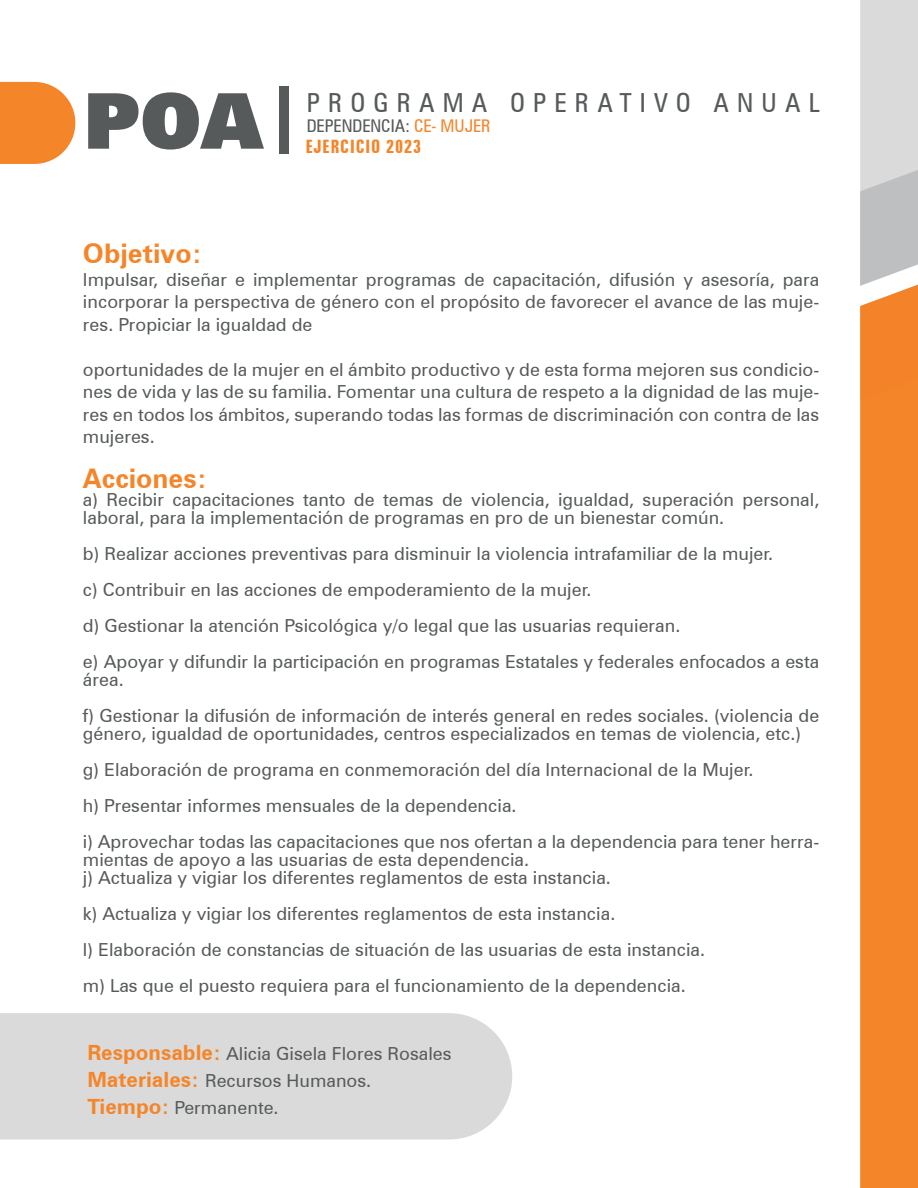
<style>
.page{position:relative;width:918px;height:1188px;background:#fff}
.page>*{position:absolute;margin:0;border:0;box-sizing:border-box;transform-origin:0 0}
.t1{font:700 27px "Zurich BT";color:#f58529}
.t2{font:condensed 26.25px "Zurich BT";letter-spacing:.31em;color:#575a5b}
.t3{font:700 extra-condensed 18.45px "Zurich BT";letter-spacing:.05em;color:#f58529}
.t4{font:18px/36px "Zurich BT";color:#575a5b}
.t5{font:condensed 17.55px "Zurich BT";color:#575a5b}
.s1{color:#f58529}
.s2{font-weight:700;font-size:21px;color:#f58529}
</style>
<div class="page">
<div style="left:860px;top:401px;width:58px;height:787px;background:#f58529"></div>
<svg style="left:860px;top:0;width:58px;height:401px;background:#dcbea7"></svg>
<svg style="left:0;top:82px;width:75px;height:82px;background:#f69241"></svg>
<svg style="left:88px;top:92px;width:176px;height:58px"></svg>
<div style="left:279px;top:86px;width:10px;height:68px;background:#575a5b"></div>
<div style="left:0;top:1013px;width:512px;height:127px;background:#dadadb"></div>
<h2 class="t2" style="left:307px;top:87px;width:515px">PROGRAMA OPERATIVO ANUAL</h2>
<p class="t5" style="left:307px;top:115px;width:186px">DEPENDENCIA: <span class="s1">CE- MUJER</span></p>
<p class="t3" style="left:306px;top:136px;width:117px">EJERCICIO 2023</p>
<h1 class="t1" style="left:83px;top:237px;width:121px">Objetivo:</h1>
<p class="t4" style="left:83px;top:268px;width:738px;line-height:22.5px;text-align:justify">Impulsar, diseñar e implementar programas de capacitación, difusión y asesoría, para incorporar la perspectiva de género con el propósito de favorecer el avance de las muje&shy;res. Propiciar la igualdad de</p>
<p class="t4" style="left:83px;top:358px;width:738px;line-height:22.5px;text-align:justify">oportunidades de la mujer en el ámbito productivo y de esta forma mejoren sus condicio&shy;nes de vida y las de su familia. Fomentar una cultura de respeto a la dignidad de las muje&shy;res en todos los ámbitos, superando todas las formas de discriminación con contra de las mujeres.</p>
<h1 class="t1" style="left:83px;top:462px;width:126px">Acciones:</h1>
<p class="t4" style="left:83px;top:491px;width:738px;line-height:18px">a) Recibir capacitaciones tanto de temas de violencia, igualdad, superación personal, laboral, para la implementación de programas en pro de un bienestar común.</p>
<p class="t4" style="left:83px;top:536px;width:738px">b) Realizar acciones preventivas para disminuir la violencia intrafamiliar de la mujer.<br>c) Contribuir en las acciones de empoderamiento de la mujer.<br>d) Gestionar la atención Psicológica y/o legal que las usuarias requieran.<br>e) Apoyar y difundir la participación en programas Estatales y federales enfocados a esta</p>
<p class="t4" style="left:83px;top:662px;width:738px">área.<br>f) Gestionar la difusión de información de interés general en redes sociales. (violencia de</p>
<p class="t4" style="left:83px;top:716px;width:738px">género, igualdad de oportunidades, centros especializados en temas de violencia, etc.) g) Elaboración de programa en conmemoración del día Internacional de la Mujer.<br>h) Presentar informes mensuales de la dependencia.<br>i) Aprovechar todas las capacitaciones que nos ofertan a la dependencia para tener herra-</p>
<p class="t4" style="left:83px;top:851px;width:529px;line-height:18px">mientas de apoyo a las usuarias de esta dependencia.<br>j) Actualiza y vigiar los diferentes reglamentos de esta instancia.</p>
<p class="t4" style="left:83px;top:896px;width:624px">k) Actualiza y vigiar los diferentes reglamentos de esta instancia.<br>l) Elaboración de constancias de situación de las usuarias de esta instancia. m) Las que el puesto requiera para el funcionamiento de la dependencia.</p>
<p class="t4" style="left:87px;top:1040px;width:366px;line-height:27px"><span class="s2">Responsable:</span> Alicia Gisela Flores Rosales<br><span class="s2">Materiales:</span> Recursos Humanos.<br><span class="s2">Tiempo:</span> Permanente.</p>
</div>
